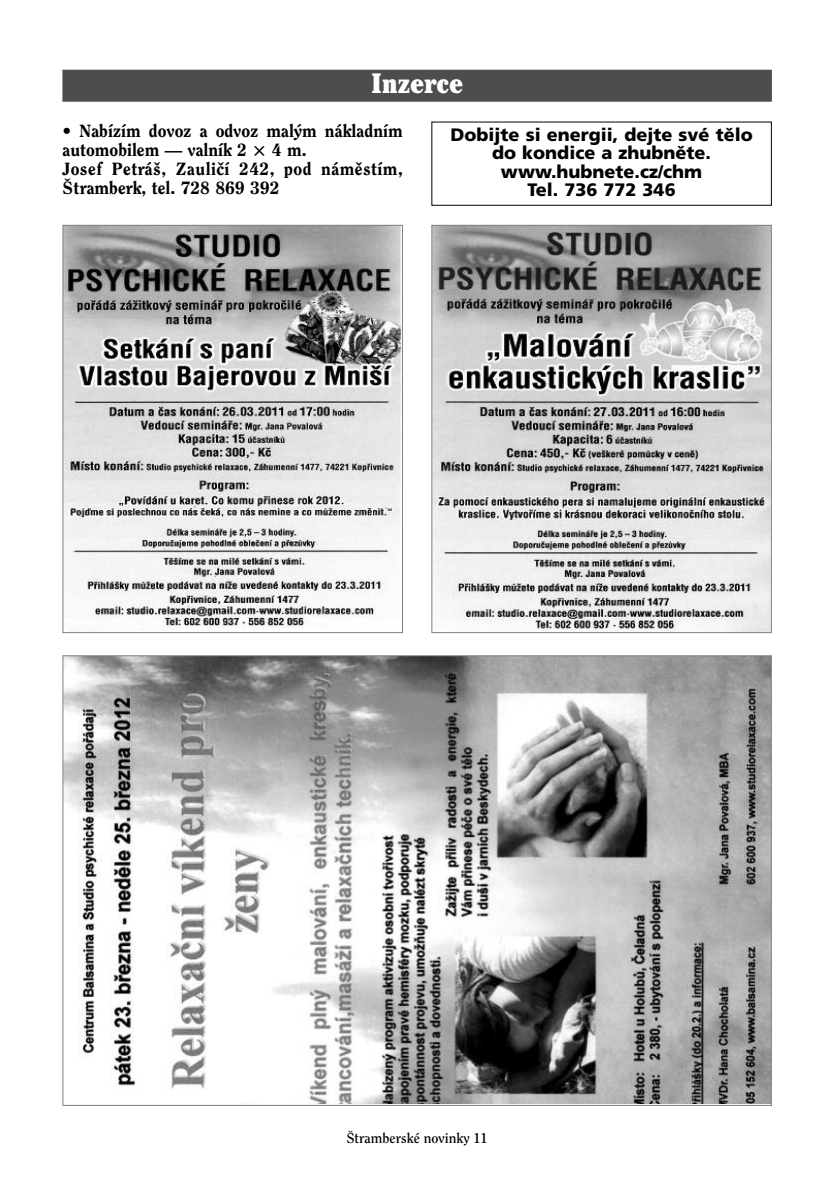
<style>
.page{position:relative;width:840px;height:1191px;background:#fff}
.page>*{position:absolute;margin:0;border:0;box-sizing:border-box;transform-origin:0 0}
.t1{font:900 condensed 28px "Cheltenham CE";color:#fff}
.t2{font:900 18px/18.4px "Frutiger CE";color:#000;text-align:center}
.t3{font:800 17.6px/18.8px "Clearface CE";letter-spacing:.005em;color:#000}
.t4{font:700 14px "Clearface CE";color:#000}
.s1{font-family:"Lucida Grande";font-weight:700}
</style>
<div class="page">
<div style="left:431px;top:121px;width:340px;height:85px;border:1px solid #000"></div>
<div style="left:62px;top:70px;width:709px;height:32px;background:#4d4d4d"></div>
<img style="left:433px;top:227px;width:336px;height:404px">
<div style="left:431px;top:225px;width:340px;height:408px;border:1px solid #808080"></div>
<img style="left:64px;top:227px;width:337px;height:403px">
<div style="left:62px;top:225px;width:341px;height:408px;border:1px solid #808080"></div>
<img style="left:64px;top:657px;width:705px;height:446px">
<h1 class="t1" style="left:371px;top:74px;width:93px">Inzerce</h1>
<p class="t3" style="left:62px;top:123px;width:342px">• Nabízím dovoz a odvoz mal˘m nákladním automobilem — valník 2 <span class="s1">×</span> 4 m.<br>Josef Petrá‰, Zauliãí 242, pod námûstím, ·tramberk, tel. 728 869 392</p>
<p class="t2" style="left:450px;top:127px;width:303px">Dobijte si energii, dejte své tělo do kondice a zhubněte. www.hubnete.cz/chm<br>Tel. 736 772 346</p>
<p class="t4" style="left:346px;top:1133px;width:142px">·tramberské novinky 11</p>
</div>
